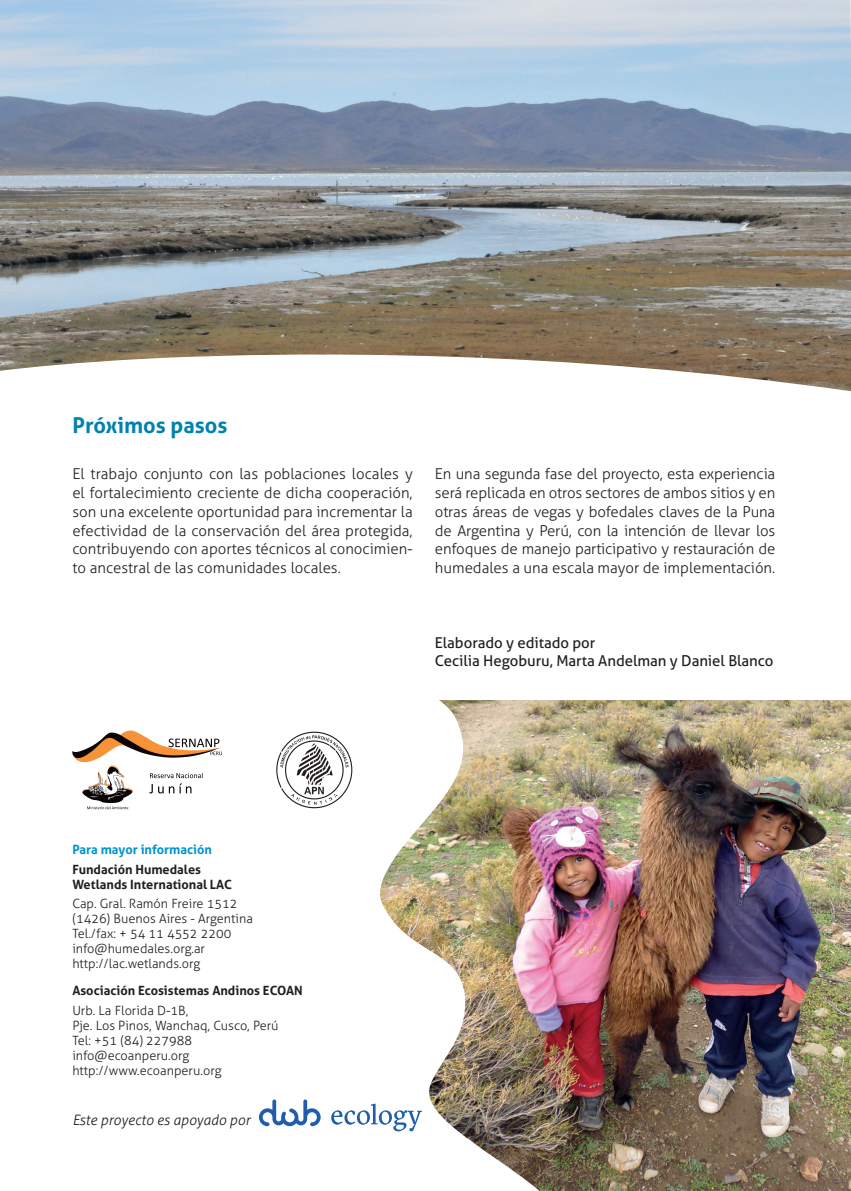
<style>
.page{position:relative;width:851px;height:1191px;background:#fff}
.page>*{position:absolute;margin:0;border:0;box-sizing:border-box;transform-origin:0 0}
.t1{font:700 21.75px "Aller";color:#0082b0}
.t2{font:300 15px/18.8px "Aller";color:#231f20;text-align:justify}
.t3{font:15px/18px "Aller";letter-spacing:-.005em;color:#231f20}
.t4{font:italic 300 14.4px "Aller";color:#231f20}
.t5{font:300 12.75px/14.9px "Aller";color:#231f20}
.t6{font:700 12.75px/15px "Aller";color:#231f20}
.t7{font:700 12.75px "Aller";color:#0093d0}
</style>
<div class="page">
<img style="left:560px;top:701px;width:290px;height:490px">
<img style="left:0;top:0;width:850px;height:391px">
<img style="left:850px;top:700px;width:1px;height:491px">
<img style="left:87px;top:700px;width:473px;height:491px">
<svg style="left:276px;top:731px;width:76px;height:77px"></svg>
<svg style="left:72px;top:730px;width:150px;height:79px"></svg>
<svg style="left:259px;top:1099px;width:61px;height:27px"></svg>
<svg style="left:331px;top:1103px;width:91px;height:28px"></svg>
<h1 class="t1" style="left:72px;top:412px;width:157px">Próximos pasos</h1>
<p class="t2" style="left:72px;top:465px;width:342px">El trabajo conjunto con las poblaciones locales y el fortalecimiento creciente de dicha cooperación, son una excelente oportunidad para incrementar la efectividad de la conservación del área protegida, contribuyendo con aportes técnicos al conocimien&shy;to ancestral de las comunidades locales.</p>
<p class="t2" style="left:435px;top:465px;width:342px">En una segunda fase del proyecto, esta experiencia será replicada en otros sectores de ambos sitios y en otras áreas de vegas y bofedales claves de la Puna de Argentina y Perú, con la intención de llevar los enfoques de manejo participativo y restauración de humedales a una escala mayor de implementación.</p>
<p class="t3" style="left:435px;top:633px;width:340px">Elaborado y editado por<br>Cecilia Hegoburu, Marta Andelman y Daniel Blanco</p>
<p class="t7" style="left:72px;top:842px;width:141px">Para mayor información</p>
<p class="t6" style="left:72px;top:861px;width:161px">Fundación Humedales<br>Wetlands International LAC</p>
<p class="t5" style="left:72px;top:896px;width:182px">Cap. Gral. Ramón Freire 1512 (1426) Buenos Aires - Argentina<br>Tel./fax: + 54 11 4552 2200 info@humedales.org.ar http://lac.wetlands.org</p>
<p class="t6" style="left:72px;top:983px;width:232px">Asociación Ecosistemas Andinos ECOAN</p>
<p class="t5" style="left:72px;top:1002px;width:208px">Urb. La Florida D-1B,<br>Pje. Los Pinos, Wanchaq, Cusco, Perú<br>Tel: +51 (84) 227988 info@ecoanperu.org http://www.ecoanperu.org</p>
<p class="t4" style="left:72px;top:1111px;width:179px">Este proyecto es apoyado por</p>
</div>
